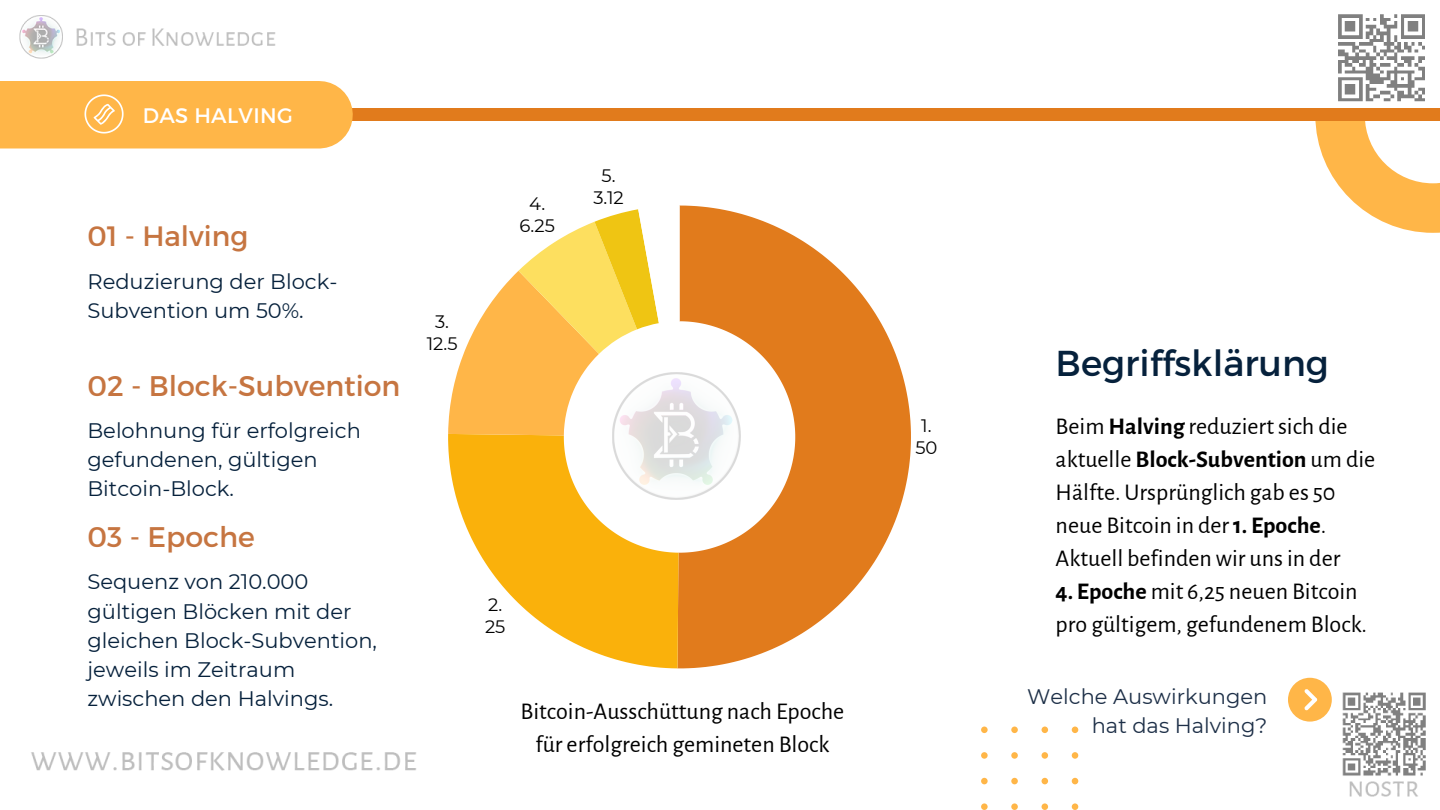
<style>
.page{position:relative;width:1440px;height:810px;background:#fff}
.page>*{position:absolute;margin:0;border:0;box-sizing:border-box;transform-origin:0 0}
.t1{font:36px "Montserrat";color:#06213c}
.t2{font:28.4px "Montserrat";color:#c67541}
.t3{font:28px "Montserrat";color:#c67541}
.t4{font:24px/33px "Alegreya Sans";color:#000}
.t5{font:21px/29.2px "Montserrat";color:#06213c}
.t6{font:21px/29.2px "Montserrat";color:#1e3048;text-align:right}
.t7{font:21px "Montserrat";letter-spacing:.015em;color:#fff}
.t8{font:18px/22.1px "Montserrat";color:#000;text-align:center}
.s1{font-weight:700}
</style>
<div class="page">
<img style="left:0;top:14px;width:1426px;height:794px">
<svg style="left:679px;top:206px;width:232px;height:462px;fill:#e17b1c"></svg>
<svg style="left:448px;top:435px;width:231px;height:233px;fill:#fab10b"></svg>
<svg style="left:448px;top:206px;width:232px;height:229px"></svg>
<svg style="left:1315px;top:120px;width:125px;height:113px"></svg>
<div style="left:0;top:108px;width:1440px;height:12px;background:#e17b1c"></div>
<div style="left:0;top:81px;width:319px;height:67px;background:#ffb648"></div>
<svg style="left:85px;top:94px;width:38px;height:40px"></svg>
<svg style="left:1288px;top:678px;width:44px;height:43px"></svg>
<svg style="left:981px;top:727px;width:97px;height:83px"></svg>
<img style="left:613px;top:372px;width:127px;height:128px">
<h2 class="t7" style="left:143px;top:101px;width:151px">DAS HALVING</h2>
<h2 class="t3" style="left:87px;top:218px;width:162px">01 - Halving</h2>
<h4 class="t5" style="left:87px;top:267px;width:251px">Reduzierung der Block-<br>Subvention um 50%.</h4>
<p class="t2" style="left:87px;top:367px;width:314px">02 - Block-Subvention</p>
<p class="t5" style="left:87px;top:416px;width:275px">Belohnung für erfolgreich gefundenen, gültigen<br>Bitcoin-Block.</p>
<p class="t2" style="left:87px;top:519px;width:169px">03 - Epoche</p>
<p class="t5" style="left:87px;top:567px;width:291px">Sequenz von 210.000 gültigen Blöcken mit der gleichen Block-Subvention, jeweils im Zeitraum zwischen den Halvings.</p>
<p class="t8" style="left:427px;top:311px;width:32px">3.<br>12.5</p>
<p class="t8" style="left:519px;top:192px;width:37px">4.<br>6.25</p>
<p class="t8" style="left:593px;top:164px;width:32px">5.<br>3.12</p>
<p class="t8" style="left:485px;top:593px;width:22px;text-align:left">2.<br>25</p>
<p class="t4" style="left:521px;top:695px;width:325px;text-align:center">Bitcoin-Ausschüttung nach Epoche für erfolgreich gemineten Block</p>
<p class="t8" style="left:915px;top:414px;width:24px">1.<br>50</p>
<h1 class="t1" style="left:1056px;top:340px;width:275px">Begriffsklärung</h1>
<h3 class="t4" style="left:1056px;top:410px;width:321px">Beim <span class="s1">Halving</span> reduziert sich die aktuelle <span class="s1">Block-Subvention</span> um die<br>Hälfte. Ursprünglich gab es 50 neue Bitcoin in der <span class="s1">1. Epoche</span>.<br>Aktuell befinden wir uns in der</h3>
<h3 class="t4" style="left:1056px;top:575px;width:313px"><span class="s1">4. Epoche</span> mit 6,25 neuen Bitcoin pro gültigem, gefundenem Block.</h3>
<p class="t6" style="left:1027px;top:682px;width:242px">Welche Auswirkungen hat das Halving?</p>
</div>
